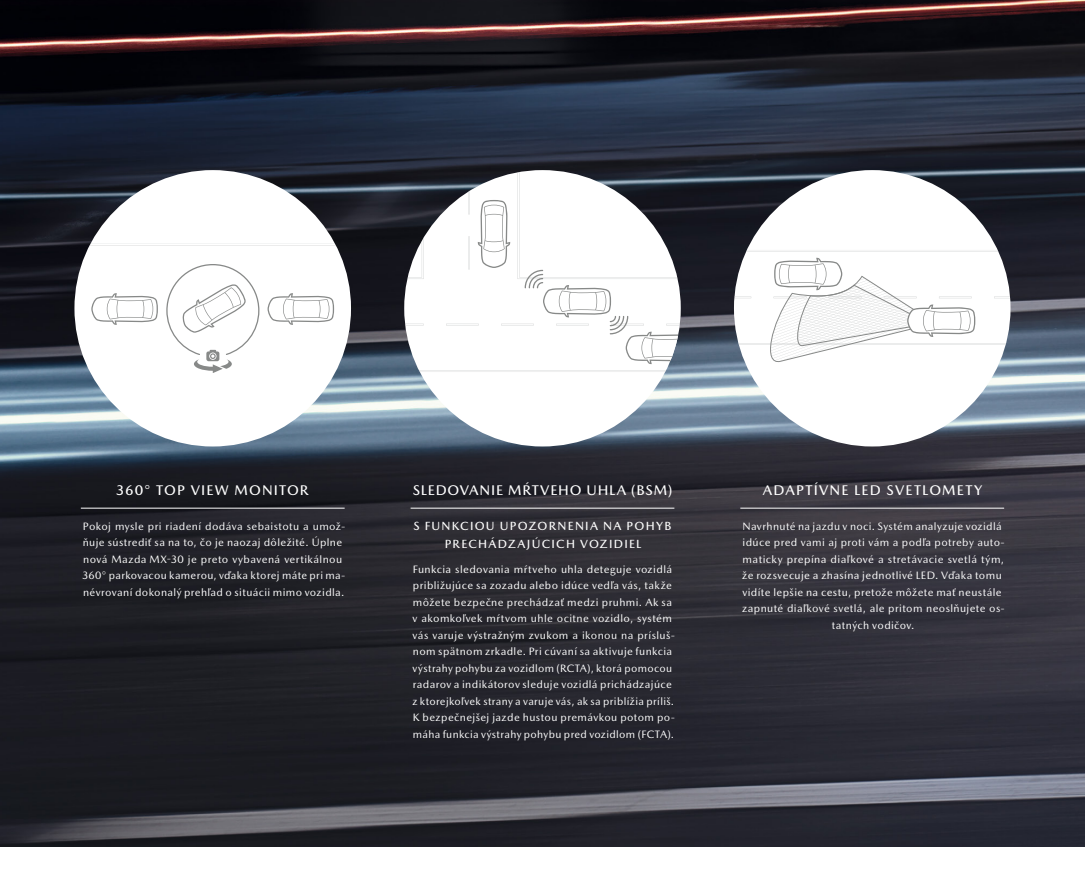
<style>
.page{position:relative;width:1085px;height:893px;background:#fff}
.page>*{position:absolute;margin:0;border:0;box-sizing:border-box;transform-origin:0 0}
.t1{font:500 14.25px "Mazda Type";letter-spacing:.08em;color:#fff}
.t2{font:500 14.25px "Mazda Type";letter-spacing:.055em;color:#fff}
.t3{font:500 12px/17.2px "Mazda Type";letter-spacing:.105em;color:#fff;text-align:center}
.t4{font:10.8px/16.5px "Mazda Type";letter-spacing:.035em;color:#fff}
</style>
<div class="page">
<img style="left:0;top:0;width:1084px;height:846px">
<hr style="left:740px;top:508px;width:263px;height:1px;background:#fff">
<hr style="left:81px;top:508px;width:263px;height:1px;background:#fff">
<hr style="left:410px;top:508px;width:264px;height:1px;background:#fff">
<div style="left:74px;top:170px;width:277px;height:276px;background:#fff;border-radius:50%"></div>
<svg style="left:91px;top:264px;width:243px;height:109px"></svg>
<svg style="left:77px;top:243px;width:271px;height:2px"></svg>
<div style="left:404px;top:170px;width:276px;height:276px;background:#fff;border-radius:50%"></div>
<svg style="left:404px;top:170px;width:276px;height:202px"></svg>
<svg style="left:477px;top:200px;width:203px;height:164px"></svg>
<div style="left:733px;top:170px;width:277px;height:276px;background:#fff;border-radius:50%"></div>
<svg style="left:733px;top:250px;width:277px;height:116px"></svg>
<h1 class="t1" style="left:116px;top:482px;width:194px">360° TOP VIEW MONITOR</h1>
<h1 class="t1" style="left:762px;top:482px;width:221px">ADAPTÍVNE LED SVETLOMETY</h1>
<p class="t4" style="left:82px;top:518px;width:264px">Pokoj mysle pri riadení dodáva sebaistotu a umož&shy;ňuje sústrediť sa na to, čo je naozaj dôležité. Úplne nová Mazda MX-30 je preto vybavená vertikálnou 360° parkovacou kamerou, vďaka ktorej máte pri ma&shy;névrovaní dokonalý prehľad o situácii mimo vozidla.</p>
<h1 class="t2" style="left:412px;top:482px;width:261px">SLEDOVANIE MŔTVEHO UHLA (BSM)</h1>
<p class="t4" style="left:742px;top:518px;width:264px;text-align:center">Navrhnuté na jazdu v noci. Systém analyzuje vozidlá idúce pred vami aj proti vám a podľa potreby auto&shy;maticky prepína diaľkové a stretávacie svetlá tým, že rozsvecuje a zhasína jednotlivé LED. Vďaka tomu vidíte lepšie na cestu, pretože môžete mať neustále zapnuté diaľkové svetlá, ale pritom neoslňujete os&shy;tatných vodičov.</p>
<p class="t3" style="left:413px;top:518px;width:259px">S FUNKCIOU UPOZORNENIA NA POHYB<br>PRECHÁDZAJÚCICH VOZIDIEL</p>
<p class="t4" style="left:412px;top:561px;width:264px">Funkcia sledovania mŕtveho uhla deteguje vozidlá približujúce sa zozadu alebo idúce vedľa vás, takže môžete bezpečne prechádzať medzi pruhmi. Ak sa v akomkoľvek mŕtvom uhle ocitne vozidlo, systém vás varuje výstražným zvukom a ikonou na prísluš&shy;nom spätnom zrkadle. Pri cúvaní sa aktivuje funkcia výstrahy pohybu za vozidlom (RCTA), ktorá pomocou radarov a indikátorov sleduje vozidlá prichádzajúce z ktorejkoľvek strany a varuje vás, ak sa priblížia príliš.<br>K bezpečnejšej jazde hustou premávkou potom po&shy;máha funkcia výstrahy pohybu pred vozidlom (FCTA).</p>
</div>
